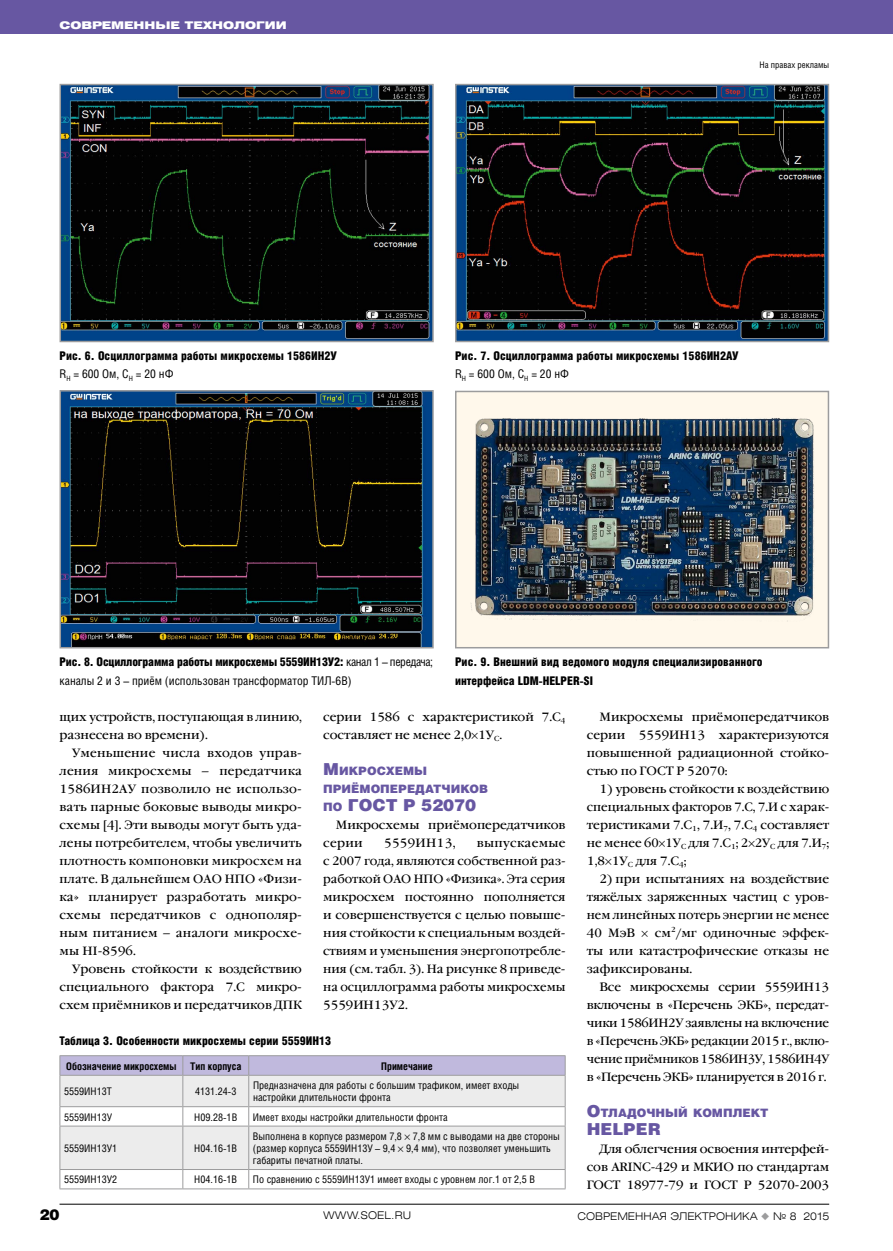
<style>
.page{position:relative;width:893px;height:1251px;background:#fff}
.page>*{position:absolute;margin:0;border:0;box-sizing:border-box;transform-origin:0 0}
.t1{font:900 16.5px "Helios";color:#6757a2}
.t2{font:900 15px "Helios";color:#000}
.t3{font:12px/18px "Garamond Book C";color:#000;text-align:justify}
.t4{font:900 12px/18px "Helios Cond";color:#000}
.t5{font:12px/18px "Helios Cond";color:#000}
.t6{font:12px "Garamond Book C";letter-spacing:.025em;color:#000}
.t7{font:900 11.55px/18px "Helios";color:#6757a2}
.t8{font:10.5px/12px "Helios Cond";color:#000}
.t9{font:700 10.5px "Helios Cond";color:#000}
.t10{font:300 10.5px "Helios Ext";color:#000}
.t11{font:900 10.5px "Helios Ext";color:#fff}
.t12{font:9px "Helios Cond";color:#000}
.s1{font-weight:400}
.s2{font-weight:900}
.s3{font-size:16.5px}
.s4{font-size:11.55px}
.s5{color:#9c9c9d}
</style>
<div class="page">
<div style="left:0;top:0;width:893px;height:34px;background:#6757a2"></div>
<hr style="left:60px;top:1203px;width:769px;height:1px;background:#000">
<div style="left:456px;top:391px;width:372px;height:256px;background:#fff8eb"></div>
<img style="left:470px;top:418px;width:344px;height:204px">
<div style="left:455px;top:390px;width:374px;height:258px;border:2px solid #9c9c9d"></div>
<svg style="left:61px;top:1075px;width:504px;height:93px;fill:#ececec"></svg>
<svg style="left:60px;top:1055px;width:506px;height:19px;background:#beb7d9"></svg>
<hr style="left:60px;top:1074px;width:123px;height:1px;background:#9c9c9d">
<hr style="left:60px;top:1075px;width:1px;height:31px;background:#9c9c9d">
<hr style="left:183px;top:1074px;width:66px;height:1px;background:#9c9c9d">
<hr style="left:182px;top:1075px;width:1px;height:31px;background:#9c9c9d">
<hr style="left:249px;top:1074px;width:317px;height:1px;background:#9c9c9d">
<hr style="left:248px;top:1075px;width:1px;height:31px;background:#9c9c9d">
<hr style="left:565px;top:1075px;width:1px;height:31px;background:#9c9c9d">
<hr style="left:60px;top:1106px;width:123px;height:1px;background:#9c9c9d">
<svg style="left:60px;top:1106px;width:1px;height:19px"></svg>
<hr style="left:183px;top:1106px;width:66px;height:1px;background:#9c9c9d">
<svg style="left:182px;top:1106px;width:1px;height:19px"></svg>
<hr style="left:249px;top:1106px;width:317px;height:1px;background:#9c9c9d">
<svg style="left:248px;top:1106px;width:1px;height:19px"></svg>
<svg style="left:565px;top:1106px;width:1px;height:19px"></svg>
<hr style="left:60px;top:1125px;width:123px;height:1px;background:#9c9c9d">
<hr style="left:60px;top:1126px;width:1px;height:42px;background:#9c9c9d">
<hr style="left:183px;top:1125px;width:66px;height:1px;background:#9c9c9d">
<hr style="left:182px;top:1126px;width:1px;height:42px;background:#9c9c9d">
<hr style="left:249px;top:1125px;width:317px;height:1px;background:#9c9c9d">
<hr style="left:248px;top:1126px;width:1px;height:42px;background:#9c9c9d">
<hr style="left:565px;top:1126px;width:1px;height:42px;background:#9c9c9d">
<hr style="left:60px;top:1168px;width:123px;height:1px;background:#9c9c9d">
<svg style="left:60px;top:1169px;width:1px;height:19px"></svg>
<hr style="left:183px;top:1168px;width:66px;height:1px;background:#9c9c9d">
<svg style="left:182px;top:1169px;width:1px;height:19px"></svg>
<hr style="left:249px;top:1168px;width:317px;height:1px;background:#9c9c9d">
<svg style="left:248px;top:1169px;width:1px;height:19px"></svg>
<svg style="left:565px;top:1169px;width:1px;height:19px"></svg>
<hr style="left:60px;top:1188px;width:123px;height:1px;background:#9c9c9d">
<hr style="left:183px;top:1188px;width:66px;height:1px;background:#9c9c9d">
<hr style="left:249px;top:1188px;width:317px;height:1px;background:#9c9c9d">
<img style="left:63px;top:87px;width:368px;height:252px">
<div style="left:60px;top:84px;width:374px;height:258px;border:2px solid #9c9c9d"></div>
<img style="left:63px;top:393px;width:368px;height:252px">
<div style="left:60px;top:390px;width:374px;height:258px;border:2px solid #9c9c9d"></div>
<img style="left:458px;top:87px;width:368px;height:252px">
<div style="left:455px;top:84px;width:374px;height:258px;border:2px solid #9c9c9d"></div>
<svg style="left:405px;top:1134px;width:5px;height:5px"></svg>
<svg style="left:398px;top:1146px;width:6px;height:5px"></svg>
<p class="t11" style="left:60px;top:19px;width:229px">Современные технологии</p>
<p class="t12" style="left:760px;top:59px;width:71px">На правах рекламы</p>
<p class="t4" style="left:60px;top:347px;width:279px">Рис. 6. Осциллограмма работы микросхемы 1586ИН2У<br><span class="s1">R</span><sub>Н</sub> <span class="s1">= 600 Ом, C</span><sub>Н</sub> <span class="s1">= 20 нФ</span></p>
<p class="t4" style="left:455px;top:347px;width:285px">Рис. 7. Осциллограмма работы микросхемы 1586ИН2АУ<br><span class="s1">R</span><sub>Н</sub> <span class="s1">= 600 Ом, C</span><sub>Н</sub> <span class="s1">= 20 нФ</span></p>
<p class="t5" style="left:60px;top:653px;width:375px"><span class="s2">Рис. 8. Осциллограмма работы микросхемы 5559ИН13У2:</span> канал 1 – передача; каналы 2 и 3 – приём (использован трансформатор ТИЛ-6В)</p>
<p class="t4" style="left:455px;top:653px;width:309px">Рис. 9. Внешний вид ведомого модуля специализированного интерфейса LDM-HELPER-SI</p>
<p class="t3" style="left:323px;top:707px;width:244px">серии 1586 с характеристикой 7.С<sub>4 </sub>составляет не менее 2,0 1У<sub>С</sub>.</p>
<p class="t7" style="left:323px;top:760px;width:165px"><span class="s3">М</span> икросхемы приёмопередатчиков</p>
<h1 class="t1" style="left:323px;top:794px;width:38px"><span class="s4">по</span> ГОСТ</h1>
<h1 class="t1" style="left:403px;top:794px;width:75px">Р 52070</h1>
<p class="t3" style="left:323px;top:815px;width:244px;text-indent:13px">Микросхемы приёмопередатчиков серии</p>
<p class="t3" style="left:60px;top:707px;width:244px">щих устройств, поступающая в линию, разнесена во времени).</p>
<p class="t3" style="left:60px;top:743px;width:244px;text-indent:13px">Уменьшение числа входов управ&shy;ления микросхемы – передатчика 1586ИН2АУ позволило не использо&shy;вать парные боковые выводы микро&shy;схемы [4]. Эти выводы могут быть уда&shy;лены потребителем, чтобы увеличить плотность компоновки микросхем на плате. В дальнейшем ОАО НПО «Физи&shy;ка» планирует разработать микро&shy;схемы передатчиков с однополяр&shy;ным питанием – аналоги микросхе&shy;мы HI-8596.</p>
<p class="t3" style="left:60px;top:959px;width:244px;text-indent:13px">Уровень стойкости к воздействию специального фактора 7.С микро&shy;схем приёмников и передатчиков ДПК</p>
<p class="t6" style="left:384px;top:835px;width:73px">5559ИН13,</p>
<p class="t3" style="left:323px;top:833px;width:244px;text-indent:154px">выпускаемые с 2007 года, являются собственной раз&shy;работкой ОАО НПО «Физика». Эта серия микросхем постоянно пополняется и совершенствуется с целью повыше&shy;ния стойкости к специальным воздей&shy;ствиям и уменьшения энергопотребле&shy;ния (см. табл. 3). На рисунке 8 приведе&shy;на осциллограмма работы микросхемы 5559ИН13У2.</p>
<p class="t4" style="left:60px;top:1031px;width:273px">Таблица 3. Особенности микросхемы серии 5559ИН13</p>
<p class="t9" style="left:66px;top:1059px;width:112px">Обозначение микросхемы</p>
<p class="t9" style="left:190px;top:1059px;width:53px">Тип корпуса</p>
<p class="t9" style="left:381px;top:1059px;width:53px">Примечание</p>
<p class="t8" style="left:64px;top:1084px;width:49px">5559ИН13Т</p>
<p class="t8" style="left:195px;top:1084px;width:43px">4131.24-3</p>
<p class="t8" style="left:253px;top:1078px;width:268px">Предназначена для работы с большим трафиком, имеет входы настройки длительности фронта</p>
<p class="t8" style="left:64px;top:1110px;width:49px">5559ИН13У</p>
<p class="t8" style="left:194px;top:1110px;width:44px">Н09.28-1В</p>
<p class="t8" style="left:253px;top:1110px;width:196px">Имеет входы настройки длительности фронта</p>
<p class="t8" style="left:64px;top:1141px;width:55px">5559ИН13У1</p>
<p class="t8" style="left:194px;top:1141px;width:44px">Н04.16-1В</p>
<p class="t8" style="left:253px;top:1129px;width:308px">Выполнена в корпусе размером 7,8 7,8 мм с выводами на две стороны (размер корпуса 5559ИН13У – 9,4 9,4 мм), что позволяет уменьшить габариты печатной платы.</p>
<p class="t8" style="left:64px;top:1173px;width:55px">5559ИН13У2</p>
<p class="t8" style="left:194px;top:1173px;width:44px">Н04.16-1В</p>
<p class="t8" style="left:253px;top:1173px;width:283px">По сравнению с 5559ИН13У1 имеет входы с уровнем лог.1 от 2,5 В</p>
<p class="t3" style="left:587px;top:707px;width:244px;text-indent:13px">Микросхемы приёмопередатчиков серии 5559ИН13 характеризуются повышенной радиационной стойко&shy;стью по ГОСТ Р 52070:</p>
<p class="t3" style="left:587px;top:779px;width:244px;text-indent:13px">1) уровень стойкости к воздействию специальных факторов 7.С, 7.И с харак&shy;теристиками 7.С<sub>1</sub>, 7.И<sub>7</sub>, 7.С<sub>4</sub> составляет не менее 60 1У<sub>С</sub> для 7.С<sub>1</sub>; 2 2У<sub>С</sub> для 7.И<sub>7</sub>; 1,8 1У<sub>С</sub> для 7.С<sub>4</sub>;</p>
<p class="t3" style="left:587px;top:869px;width:244px;text-indent:13px">2) при испытаниях на воздействие тяжёлых заряженных частиц с уров&shy;нем линейных потерь энергии не менее 40 МэВ</p>
<p class="t3" style="left:587px;top:923px;width:244px;text-indent:68px">см<sup>2</sup>/мг одиночные эффек&shy;ты или катастрофические отказы не зафиксированы.</p>
<p class="t3" style="left:587px;top:977px;width:244px;text-indent:13px">Все микросхемы серии 5559ИН13 включены в «Перечень ЭКБ», передат&shy;чики 1586ИН2У заявлены на включение в «Перечень ЭКБ» редакции 2015 г., вклю&shy;чение приёмников 1586ИН3У, 1586ИН4У в «Перечень ЭКБ» планируется в 2016 г.</p>
<p class="t7" style="left:587px;top:1102px;width:183px"><span class="s3">О</span>тладочный комплект</p>
<h1 class="t1" style="left:587px;top:1118px;width:75px">HELPER</h1>
<p class="t3" style="left:587px;top:1139px;width:244px;text-indent:13px">Для облегчения освоения интерфей&shy;сов ARINC-429 и МКИО по стандартам ГОСТ 18977-79 и ГОСТ Р 52070-2003</p>
<p class="t2" style="left:40px;top:1204px;width:22px">20</p>
<p class="t10" style="left:323px;top:1208px;width:89px">WWW.SOEL.RU</p>
<p class="t10" style="left:578px;top:1208px;width:253px">СОВРЕМЕННАЯ ЭЛЕКТРОНИКА <span class="s5">◆</span> № 8 2015</p>
</div>
